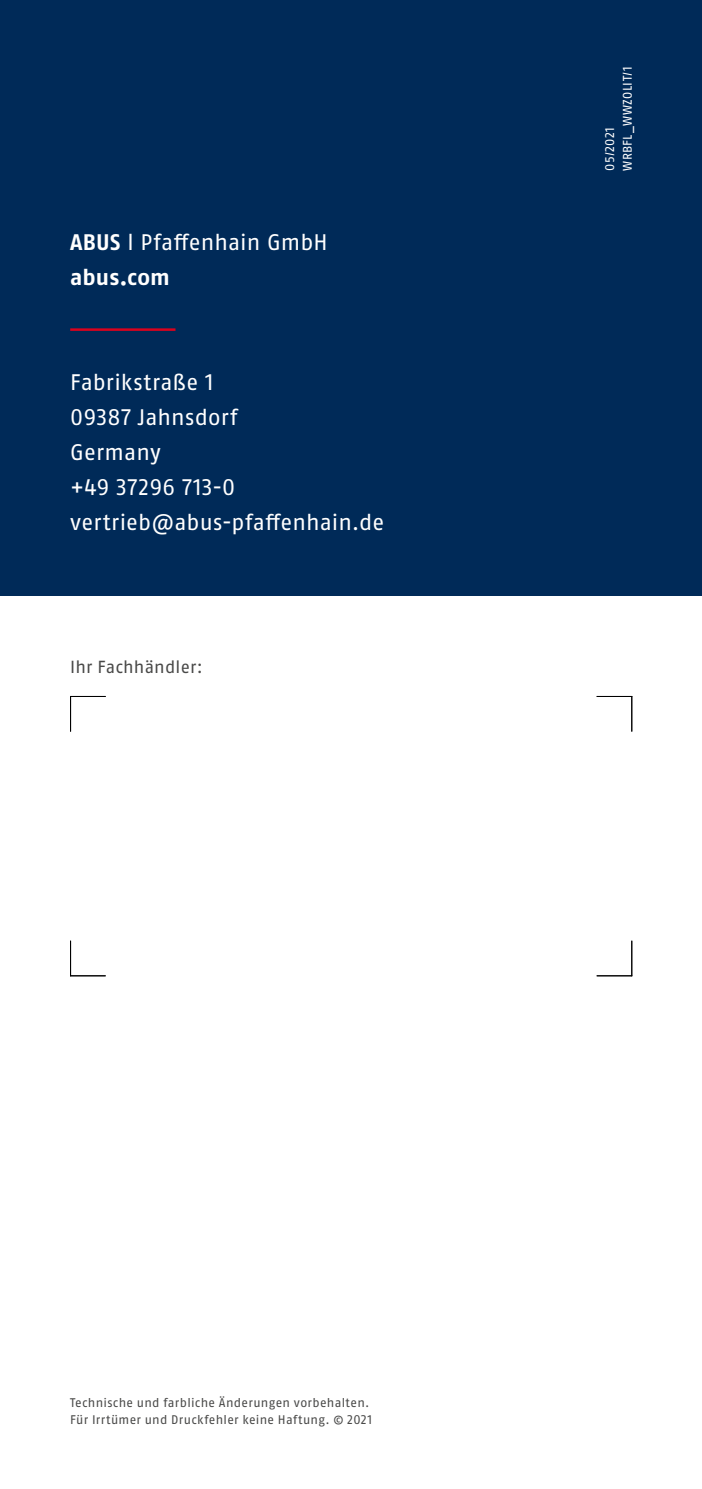
<style>
.page{position:relative;width:702px;height:1489px;background:#fff}
.page>*{position:absolute;margin:0;border:0;box-sizing:border-box;transform-origin:0 0}
.t1{font:22.5px/35px "ABUS Fago Pro";letter-spacing:.01em;color:#fff}
.t2{font:17.5px "ABUS Fago Pro";letter-spacing:.01em;color:#494948}
.t3{font:12.5px/17.5px "ABUS Fago Pro";letter-spacing:.02em;color:#494948}
.t4{font:12.5px/17.5px "ABUS Fago Pro";letter-spacing:.03em;color:#fff}
.s1{font-weight:700}
</style>
<div class="page">
<div style="left:0;top:0;width:702px;height:595px;background:#002a58"></div>
<hr style="left:70px;top:328px;width:105px;height:3px;background:#db021d">
<hr style="left:70px;top:696px;width:1px;height:35px;background:#000">
<hr style="left:70px;top:696px;width:36px;height:1px;background:#000">
<hr style="left:631px;top:696px;width:1px;height:35px;background:#000">
<hr style="left:596px;top:696px;width:36px;height:1px;background:#000">
<hr style="left:70px;top:975px;width:36px;height:1px;background:#000">
<hr style="left:70px;top:940px;width:1px;height:36px;background:#000">
<hr style="left:596px;top:975px;width:36px;height:1px;background:#000">
<hr style="left:631px;top:940px;width:1px;height:36px;background:#000">
<p class="t1" style="left:70px;top:225px;width:259px"><span class="s1">ABUS</span> l Pfaffenhain GmbH <span class="s1">abus.com</span></p>
<p class="t1" style="left:70px;top:365px;width:316px">Fabrikstraße 1<br>09387 Jahnsdorf<br>Germany<br>+49 37296 713-0 vertrieb@abus-pfaffenhain.de</p>
<p class="t2" style="left:70px;top:656px;width:134px">Ihr Fachhändler:</p>
<p class="t4" style="left:601px;top:171px;width:106px;rotate:-90deg">05/2021<br>WRBFL_WWZOLIT/1</p>
<p class="t3" style="left:70px;top:1393px;width:303px">Technische und farbliche Änderungen vorbehalten.<br>Für Irrtümer und Druckfehler keine Haftung. © 2021</p>
</div>
